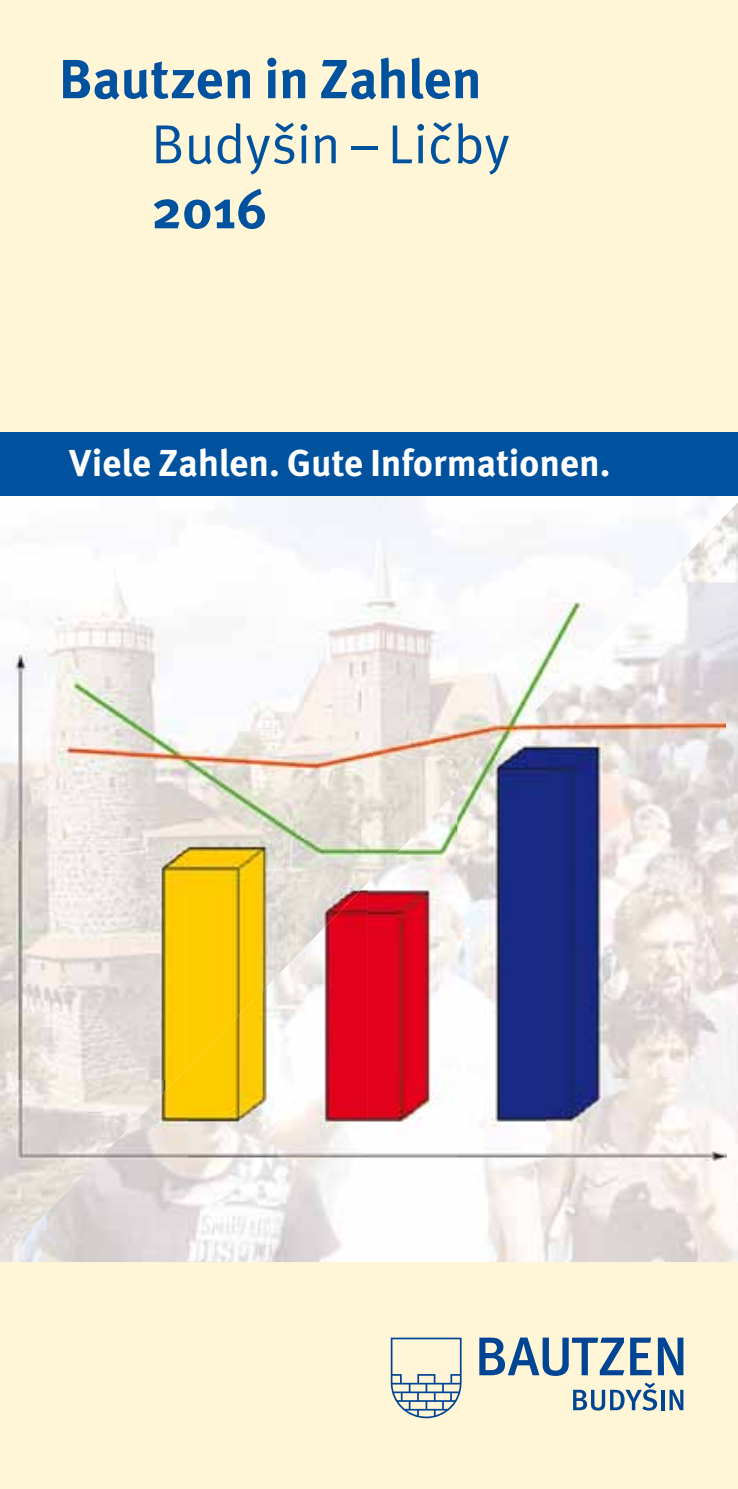
<style>
.page{position:relative;width:738px;height:1489px;background:#fff}
.page>*{position:absolute;margin:0;border:0;box-sizing:border-box;transform-origin:0 0}
.t1{font:700 55px "Meta Pro";letter-spacing:-.01em;color:#00519e}
.t2{font:55px "Meta Pro";letter-spacing:-.01em;color:#00519e}
.t3{font:700 37.5px "Meta Pro";letter-spacing:-.01em;color:#fff}
</style>
<div class="page">
<div style="left:0;top:0;width:737px;height:1488px;background:#fff5d7"></div>
<svg style="left:479px;top:1337px;width:172px;height:38px"></svg>
<svg style="left:657px;top:1337px;width:25px;height:38px"></svg>
<svg style="left:661px;top:1390px;width:3px;height:19px"></svg>
<svg style="left:669px;top:1389px;width:13px;height:20px"></svg>
<svg style="left:573px;top:1382px;width:83px;height:28px"></svg>
<svg style="left:390px;top:1337px;width:71px;height:80px"></svg>
<div style="left:0;top:432px;width:737px;height:64px;background:#00519e"></div>
<img style="left:0;top:502px;width:737px;height:759px">
<img style="left:16px;top:602px;width:356px;height:238px">
<img style="left:372px;top:602px;width:174px;height:159px">
<img style="left:372px;top:761px;width:84px;height:29px">
<img style="left:16px;top:840px;width:267px;height:239px">
<img style="left:283px;top:840px;width:84px;height:42px">
<img style="left:16px;top:1079px;width:82px;height:80px">
<img style="left:546px;top:602px;width:180px;height:557px">
<img style="left:456px;top:698px;width:90px;height:461px">
<img style="left:367px;top:790px;width:90px;height:369px">
<img style="left:277px;top:882px;width:90px;height:277px">
<img style="left:187px;top:974px;width:91px;height:185px">
<img style="left:98px;top:1067px;width:90px;height:92px">
<h1 class="t1" style="left:59px;top:44px;width:424px">Bautzen in Zahlen</h1>
<h1 class="t2" style="left:151px;top:109px;width:360px">Budyšin – Ličby</h1>
<h1 class="t1" style="left:151px;top:174px;width:118px">2016</h1>
<p class="t3" style="left:70px;top:439px;width:542px">Viele Zahlen. Gute Informationen.</p>
</div>
